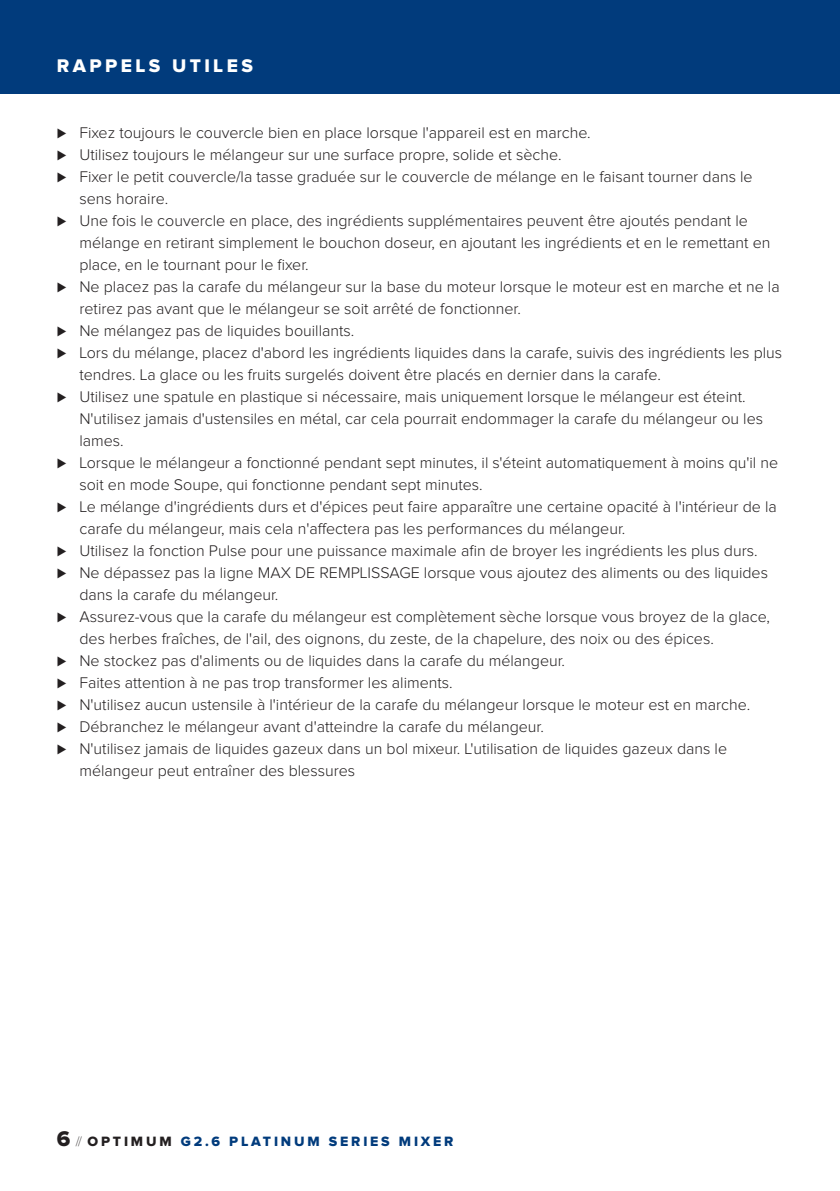
<style>
.page{position:relative;width:840px;height:1191px;background:#fff}
.page>*{position:absolute;margin:0;border:0;box-sizing:border-box;transform-origin:0 0}
.Page_Header_Left_Pag{font:19px "Proxima Nova Extrabld";letter-spacing:.18em;color:#fff}
.t1{font:300 16px/22px "Proxima Nova";color:#231f20}
.t2{font:14px "Proxima Nova Extrabld";letter-spacing:.2em;color:#013b7c}
.s1{font-size:22px;color:#231f20}
.s2{font-family:"Proxima Nova";font-weight:100;color:#231f20}
.s3{color:#231f20}
</style>
<div class="page">
<div style="left:0;top:0;width:839px;height:94px;background:#013b7c"></div>
<p class="Page_Header_Left_Pag" style="left:57px;top:57px;width:197px">RAPPELS UTILES</p>
<p class="t1" style="left:57px;top:122px;width:535px">⊲ Fixez toujours le couvercle bien en place lorsque l'appareil est en marche.</p>
<p class="t1" style="left:57px;top:144px;width:506px">⊲ Utilisez toujours le mélangeur sur une surface propre, solide et sèche.</p>
<p class="t1" style="left:79px;top:166px;width:674px;text-indent:-23px">⊲ Fixer le petit couvercle/la tasse graduée sur le couvercle de mélange en le faisant tourner dans le sens horaire.</p>
<p class="t1" style="left:79px;top:210px;width:692px;text-indent:-23px">⊲ Une fois le couvercle en place, des ingrédients supplémentaires peuvent être ajoutés pendant le mélange en retirant simplement le bouchon doseur, en ajoutant les ingrédients et en le remettant en place, en le tournant pour le fixer.</p>
<p class="t1" style="left:79px;top:276px;width:701px;text-indent:-23px">⊲ Ne placez pas la carafe du mélangeur sur la base du moteur lorsque le moteur est en marche et ne la retirez pas avant que le mélangeur se soit arrêté de fonctionner.</p>
<p class="t1" style="left:57px;top:320px;width:299px">⊲ Ne mélangez pas de liquides bouillants.</p>
<p class="t1" style="left:79px;top:342px;width:704px;text-indent:-23px">⊲ Lors du mélange, placez d'abord les ingrédients liquides dans la carafe, suivis des ingrédients les plus tendres. La glace ou les fruits surgelés doivent être placés en dernier dans la carafe.</p>
<p class="t1" style="left:79px;top:386px;width:684px;text-indent:-23px">⊲ Utilisez une spatule en plastique si nécessaire, mais uniquement lorsque le mélangeur est éteint.<br>N'utilisez jamais d'ustensiles en métal, car cela pourrait endommager la carafe du mélangeur ou les lames.</p>
<p class="t1" style="left:79px;top:452px;width:700px;text-indent:-23px">⊲ Lorsque le mélangeur a fonctionné pendant sept minutes, il s'éteint automatiquement à moins qu'il ne soit en mode Soupe, qui fonctionne pendant sept minutes.</p>
<p class="t1" style="left:79px;top:496px;width:698px;text-indent:-23px">⊲ Le mélange d'ingrédients durs et d'épices peut faire apparaître une certaine opacité à l'intérieur de la carafe du mélangeur, mais cela n'affectera pas les performances du mélangeur.</p>
<p class="t1" style="left:57px;top:540px;width:702px">⊲ Utilisez la fonction Pulse pour une puissance maximale afin de broyer les ingrédients les plus durs.</p>
<p class="t1" style="left:79px;top:562px;width:689px;text-indent:-23px">⊲ Ne dépassez pas la ligne MAX DE REMPLISSAGE lorsque vous ajoutez des aliments ou des liquides dans la carafe du mélangeur.</p>
<p class="t1" style="left:79px;top:606px;width:691px;text-indent:-23px">⊲ Assurez-vous que la carafe du mélangeur est complètement sèche lorsque vous broyez de la glace, des herbes fraîches, de l'ail, des oignons, du zeste, de la chapelure, des noix ou des épices.</p>
<p class="t1" style="left:57px;top:650px;width:509px">⊲ Ne stockez pas d'aliments ou de liquides dans la carafe du mélangeur.</p>
<p class="t1" style="left:57px;top:672px;width:397px">⊲ Faites attention à ne pas trop transformer les aliments.</p>
<p class="t1" style="left:57px;top:694px;width:694px">⊲ N'utilisez aucun ustensile à l'intérieur de la carafe du mélangeur lorsque le moteur est en marche.</p>
<p class="t1" style="left:57px;top:716px;width:488px">⊲ Débranchez le mélangeur avant d'atteindre la carafe du mélangeur.</p>
<p class="t1" style="left:79px;top:738px;width:648px;text-indent:-23px">⊲ N'utilisez jamais de liquides gazeux dans un bol mixeur. L'utilisation de liquides gazeux dans le mélangeur peut entraîner des blessures</p>
<p class="t2" style="left:57px;top:1135px;width:398px"><span class="s1">6</span> <span class="s2">//</span> <span class="s3">OPTIMUM</span> G2.6 PLATINUM SERIES MIXER</p>
</div>
